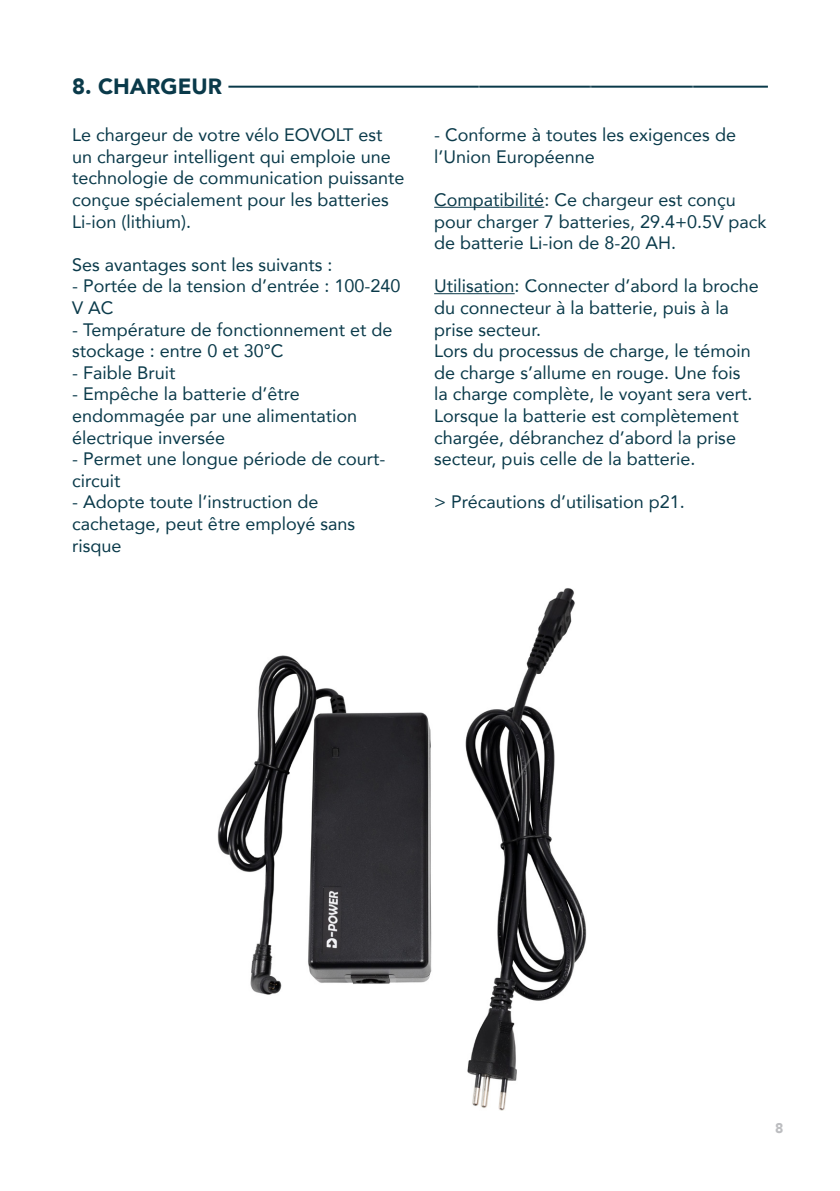
<style>
.page{position:relative;width:840px;height:1191px;background:#fff}
.page>*{position:absolute;margin:0;border:0;box-sizing:border-box;transform-origin:0 0}
.t1{font:900 22px "Avenir";color:#0a3a4a}
.t2{font:18px/21.6px "Avenir";color:#0a3a4a}
.t3{font:900 14px "Avenir";color:#bcbdc0}
</style>
<div class="page">
<hr style="left:228px;top:86px;width:539px;height:2px;background:#0a3a4a">
<hr style="left:434px;top:207px;width:110px;height:1px;background:#0a3a4a">
<hr style="left:434px;top:293px;width:80px;height:1px;background:#0a3a4a">
<img style="left:217px;top:655px;width:215px;height:340px">
<svg style="left:465px;top:588px;width:110px;height:523px"></svg>
<svg style="left:570px;top:672px;width:17px;height:439px"></svg>
<p class="t1" style="left:72px;top:68px;width:151px">8. CHARGEUR</p>
<p class="t2" style="left:72px;top:123px;width:334px">Le chargeur de votre vélo EOVOLT est un chargeur intelligent qui emploie une technologie de communication puissante conçue spécialement pour les batteries Li-ion (lithium).</p>
<p class="t2" style="left:72px;top:253px;width:262px">Ses avantages sont les suivants :</p>
<p class="t2" style="left:72px;top:275px;width:330px">- Portée de la tension d’entrée : 100-240<br>V AC</p>
<p class="t2" style="left:72px;top:318px;width:322px">- Température de fonctionnement et de stockage : entre 0 et 30°C</p>
<p class="t2" style="left:72px;top:361px;width:105px">- Faible Bruit</p>
<p class="t2" style="left:72px;top:383px;width:286px">- Empêche la batterie d’être endommagée par une alimentation électrique inversée</p>
<p class="t2" style="left:72px;top:447px;width:315px">- Permet une longue période de court&shy;circuit</p>
<p class="t2" style="left:72px;top:491px;width:284px">- Adopte toute l’instruction de cachetage, peut être employé sans risque</p>
<p class="t2" style="left:434px;top:123px;width:303px">- Conforme à toutes les exigences de l’Union Européenne</p>
<p class="t2" style="left:434px;top:188px;width:333px">Compatibilité: Ce chargeur est conçu pour charger 7 batteries, 29.4+0.5V pack de batterie Li-ion de 8-20 AH.</p>
<p class="t2" style="left:434px;top:275px;width:326px">Utilisation: Connecter d’abord la broche du connecteur à la batterie, puis à la prise secteur.</p>
<p class="t2" style="left:434px;top:339px;width:319px">Lors du processus de charge, le témoin de charge s’allume en rouge. Une fois la charge complète, le voyant sera vert.<br>Lorsque la batterie est complètement chargée, débranchez d’abord la prise secteur, puis celle de la batterie.</p>
<p class="t2" style="left:434px;top:491px;width:252px">&gt; Précautions d’utilisation p21.</p>
<p class="t3" style="left:774px;top:1116px;width:10px">8</p>
</div>
